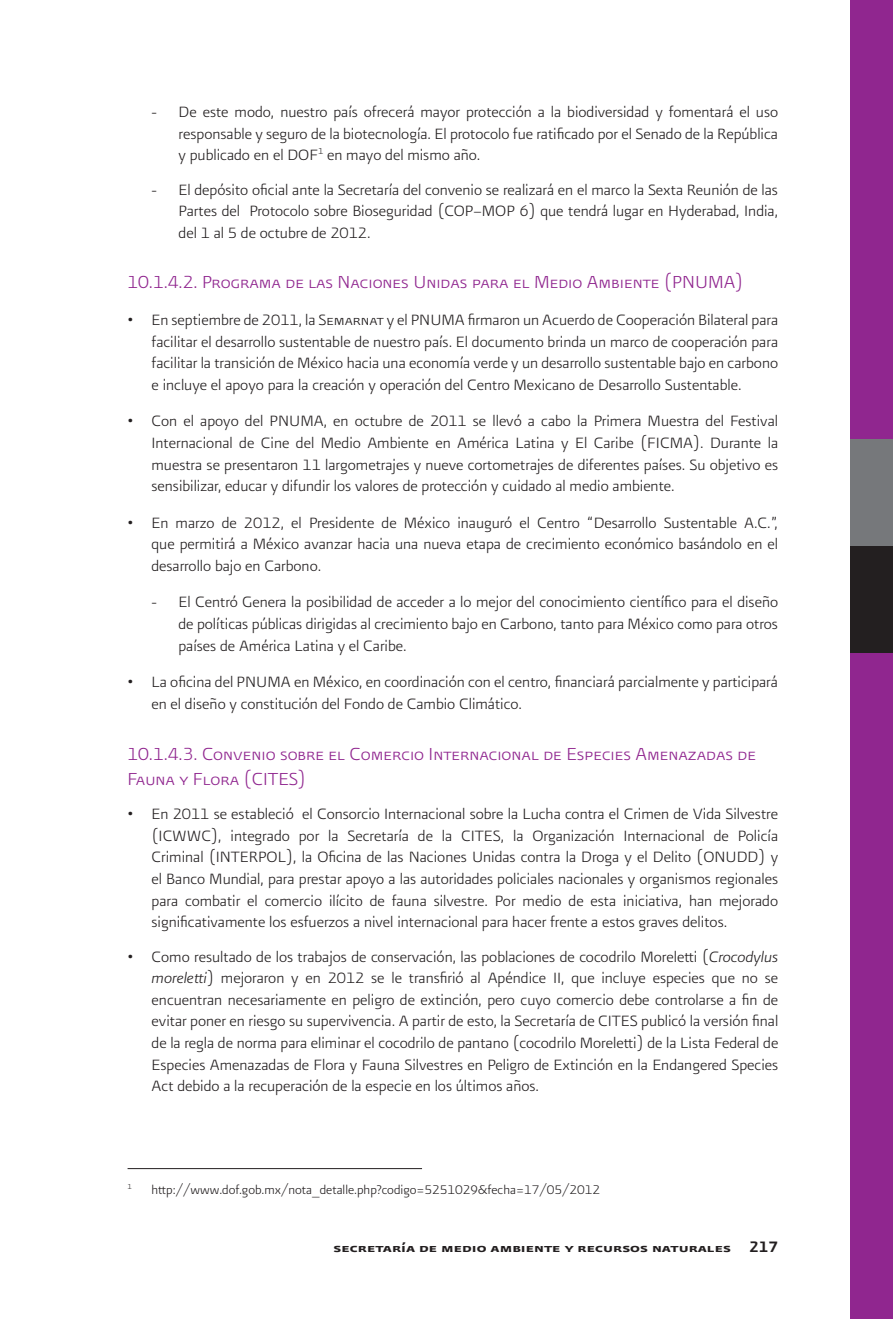
<style>
.page{position:relative;width:893px;height:1319px;background:#fff}
.page>*{position:absolute;margin:0;border:0;box-sizing:border-box;transform-origin:0 0}
.t1{font:21px/25.2px "Presidencia Fina Versalitas";color:#90268f}
.t2{font:18px/21.6px "Presidencia Fina";color:#231f20;text-align:justify}
.t3{font:15px "Presidencia Fina";color:#231f20}
.t4{font:15px "Presidencia Firme Versalitas";color:#231f20;scale:1.25 1}
.t5{font:8.7px "Presidencia Fina";color:#231f20}
.s1{font-family:"Presidencia Fina Versalitas"}
.s2{font-style:italic}
.s3{font-family:"Presidencia Firme";font-size:18px}
</style>
<div class="page">
<div style="left:851px;top:652px;width:42px;height:666px;background:#90268f"></div>
<div style="left:851px;top:0;width:42px;height:439px;background:#90268f"></div>
<div style="left:851px;top:439px;width:42px;height:107px;background:#76787b"></div>
<div style="left:851px;top:546px;width:42px;height:106px;background:#231f20"></div>
<hr style="left:128px;top:1168px;width:294px;height:1px;background:#231f20">
<p class="t2" style="left:179px;top:101px;width:601px;text-indent:-27px">- De este modo, nuestro país ofrecerá mayor protección a la biodiversidad y fomentará el uso responsable y seguro de la biotecnología. El protocolo fue ratificado por el Senado de la República y publicado en el DOF<sup>1</sup> en mayo del mismo año.</p>
<p class="t2" style="left:179px;top:178px;width:601px;text-indent:-27px">- El depósito oficial ante la Secretaría del convenio se realizará en el marco la Sexta Reunión de las Partes del Protocolo sobre Bioseguridad (COP–MOP 6) que tendrá lugar en Hyderabad, India, del 1 al 5 de octubre de 2012.</p>
<p class="t1" style="left:128px;top:269px;width:569px">10.1.4.2. Programa de las Naciones U nidas para el Medio Ambiente (PNUMA</p>
<p class="t1" style="left:735px;top:269px;width:10px">)</p>
<p class="t2" style="left:152px;top:309px;width:628px;text-indent:-24px">• En septiembre de 2011, la <span class="s1">Semarnat</span> y el PNUMA firmaron un Acuerdo de Cooperación Bilateral para facilitar el desarrollo sustentable de nuestro país. El documento brinda un marco de cooperación para facilitar la transición de México hacia una economía verde y un desarrollo sustentable bajo en carbono e incluye el apoyo para la creación y operación del Centro Mexicano de Desarrollo Sustentable.</p>
<p class="t2" style="left:151px;top:410px;width:628px;text-indent:-24px">• Con el apoyo del PNUMA, en octubre de 2011 se llevó a cabo la Primera Muestra del Festival Internacional de Cine del Medio Ambiente en América Latina y El Caribe (FICMA). Durante la muestra se presentaron 11 largometrajes y nueve cortometrajes de diferentes países. Su objetivo es sensibilizar, educar y difundir los valores de protección y cuidado al medio ambiente.</p>
<p class="t2" style="left:151px;top:511px;width:628px;text-indent:-24px">• En marzo de 2012, el Presidente de México inauguró el Centro “Desarrollo Sustentable A.C.”, que permitirá a México avanzar hacia una nueva etapa de crecimiento económico basándolo en el desarrollo bajo en Carbono.</p>
<p class="t2" style="left:178px;top:591px;width:601px;text-indent:-27px">- El Centró Genera la posibilidad de acceder a lo mejor del conocimiento científico para el diseño de políticas públicas dirigidas al crecimiento bajo en Carbono, tanto para México como para otros países de América Latina y el Caribe.</p>
<p class="t2" style="left:151px;top:671px;width:628px;text-indent:-24px">• La oficina del PNUMA en México, en coordinación con el centro, financiará parcialmente y participará en el diseño y constitución del Fondo de Cambio Climático.</p>
<p class="t1" style="left:128px;top:740px;width:630px">10.1.4.3. Convenio sobre el Comercio I nternacional de Especies Amenazadas de<br>Fauna y Flora (CITES)</p>
<p class="t2" style="left:152px;top:802px;width:628px;text-indent:-24px">• En 2011 se estableció el Consorcio Internacional sobre la Lucha contra el Crimen de Vida Silvestre (ICWWC), integrado por la Secretaría de la CITES, la Organización Internacional de Policía Criminal (INTERPOL), la Oficina de las Naciones Unidas contra la Droga y el Delito (ONUDD) y el Banco Mundial, para prestar apoyo a las autoridades policiales nacionales y organismos regionales para combatir el comercio ilícito de fauna silvestre. Por medio de esta iniciativa, han mejorado significativamente los esfuerzos a nivel internacional para hacer frente a estos graves delitos.</p>
<p class="t2" style="left:152px;top:945px;width:628px;text-indent:-24px">• Como resultado de los trabajos de conservación, las poblaciones de cocodrilo Moreletti (<span class="s2">Crocodylus moreletti</span>) mejoraron y en 2012 se le transfirió al Apéndice II, que incluye especies que no se encuentran necesariamente en peligro de extinción, pero cuyo comercio debe controlarse a fin de evitar poner en riesgo su supervivencia. A partir de esto, la Secretaría de CITES publicó la versión final de la regla de norma para eliminar el cocodrilo de pantano (cocodrilo Moreletti) de la Lista Federal de Especies Amenazadas de Flora y Fauna Silvestres en Peligro de Extinción en la Endangered Species Act debido a la recuperación de la especie en los últimos años.</p>
<p class="t5" style="left:128px;top:1181px;width:6px">1</p>
<p class="t3" style="left:152px;top:1181px;width:450px">http://www.dof.gob.mx/nota_detalle.php?codigo=5251029&amp;fecha=17/05/2012</p>
<p class="t4" style="left:334px;top:1239px;width:357px">secretaría de medio ambiente y recursos naturales <span class="s3">217</span></p>
</div>
